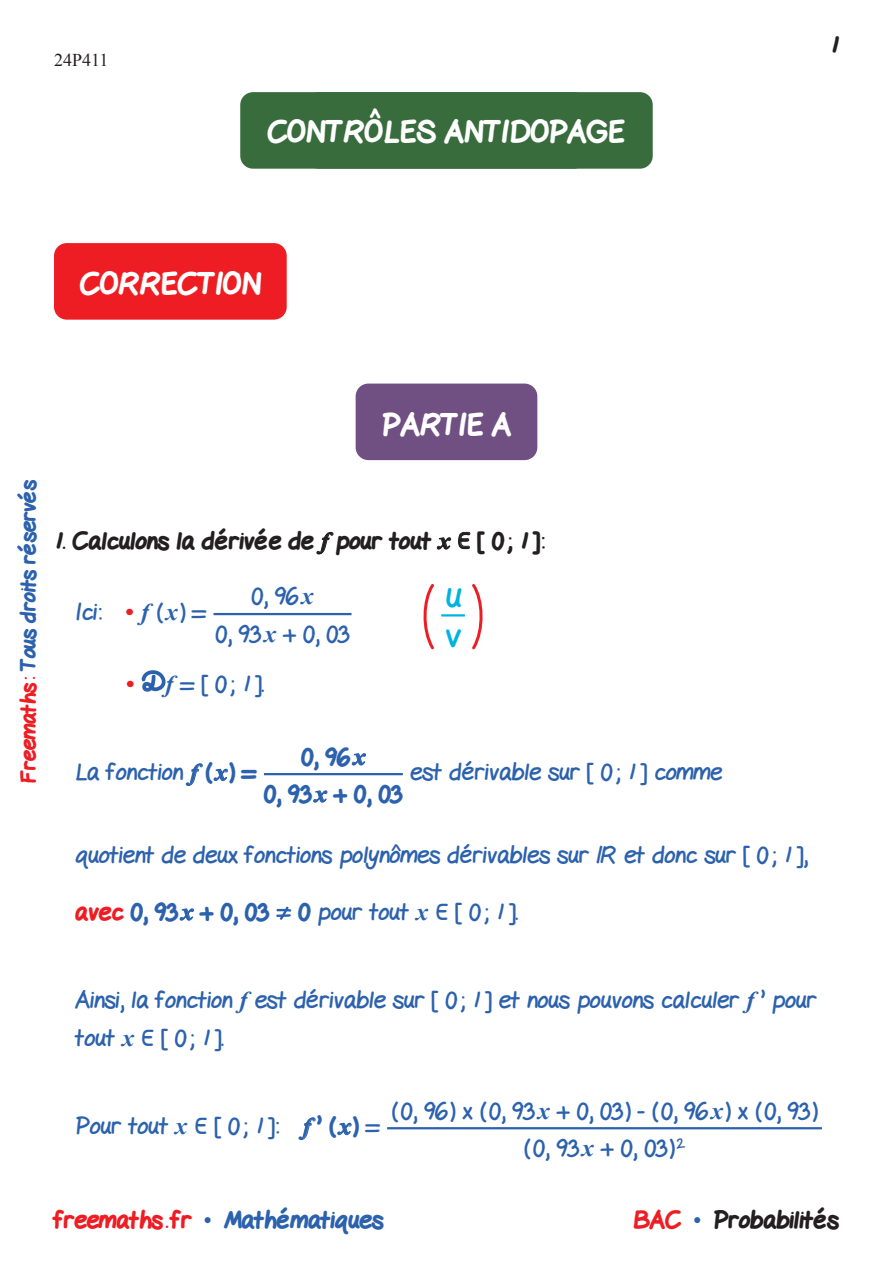
<style>
.page{position:relative;width:893px;height:1263px;background:#fff}
.page>*{position:absolute;margin:0;border:0;box-sizing:border-box;transform-origin:0 0}
.Enonce{font:800 30px "Gel Pen";color:#fff}
.Sous_titre{font:24px/37.5px "Gel Pen";color:#2c62ad}
.Texte-corr{font:800 24px "Gel Pen";color:#231f20}
.Texte{font:24px "Gel Pen";color:#2c62ad}
.Texte-corr-2{font:800 24px "Gel Pen";color:#2c62ad}
.Texte-corr-3{font:24px "Gel Pen";color:#2c62ad}
.Texte-2{font:800 24px "Gel Pen";color:#2c62ad}
.Texte-3{font:800 24px "Gel Pen";color:#00b3e0}
.t1{font:800 21px "Gel Pen";letter-spacing:-.01em;color:#2c62ad}
.t2{font:18px "Times New Roman";color:#231f20}
.s1{color:#ee1d23}
.s2{font-family:"Times New Roman";font-weight:700;font-style:italic}
.s3{font-family:"Times New Roman";font-weight:700;color:#ee1d23}
.s4{font-weight:800}
.s5{font-weight:800;color:#ee1d23}
.s6{font-family:"Times New Roman";font-weight:400}
.s7{font-family:"Times New Roman";font-weight:400;color:#2c62ad}
</style>
<div class="page">
<div style="left:54px;top:243px;width:233px;height:77px;background:#ee1d23;border-radius:13px"></div>
<div style="left:240px;top:92px;width:413px;height:77px;background:#386c3d;border-radius:13px"></div>
<div style="left:356px;top:384px;width:181px;height:76px;background:#704f83;border-radius:13px"></div>
<hr style="left:214px;top:613px;width:138px;height:2px;background:#2c62ad">
<svg style="left:423px;top:584px;width:11px;height:66px"></svg>
<hr style="left:441px;top:614px;width:24px;height:2px;background:#00b3e0">
<svg style="left:472px;top:584px;width:11px;height:66px"></svg>
<svg style="left:141px;top:670px;width:25px;height:22px"></svg>
<hr style="left:264px;top:773px;width:139px;height:2px;background:#2c62ad">
<svg style="left:276px;top:907px;width:15px;height:13px"></svg>
<hr style="left:387px;top:1127px;width:435px;height:2px;background:#2c62ad">
<p class="t2" style="left:54px;top:48px;width:56px">24P411</p>
<p class="Enonce" style="left:267px;top:107px;width:359px">CONTRÔLES ANTIDOPAGE</p>
<p class="Enonce" style="left:406px;top:107px;width:83px">TITRE</p>
<p class="Texte-corr" style="left:830px;top:25px;width:10px">1</p>
<p class="Enonce" style="left:80px;top:259px;width:183px">CORRECTION</p>
<p class="t1" style="left:11px;top:783px;width:305px;rotate:-90deg"><span class="s1">Freemaths:</span> Tous droits réservés</p>
<p class="Enonce" style="left:382px;top:400px;width:131px">PARTIE A</p>
<p class="Texte-corr" style="left:54px;top:521px;width:492px">1. Calculons la dérivée de <span class="s2">f</span> pour tout <span class="s2">x</span> ı [ 0; 1 ]:</p>
<p class="Texte" style="left:75px;top:592px;width:133px">Ici: <span class="s3">•</span> <span class="s2">f</span> (<span class="s2">x</span>) =</p>
<p class="Texte" style="left:252px;top:576px;width:63px">0, 96<span class="s2">x</span></p>
<p class="Texte-corr-3" style="left:215px;top:614px;width:136px">0, 93<span class="s2">x</span> + 0, 03</p>
<p class="Sous_titre" style="left:126px;top:662px;width:139px"><span class="s3">•</span> <span class="s2">f</span> = [ 0; 1 ].</p>
<p class="Texte-3" style="left:445px;top:578px;width:18px">U</p>
<p class="Texte-3" style="left:445px;top:619px;width:17px">V</p>
<p class="Texte-2" style="left:301px;top:736px;width:65px">0, 96<span class="s2">x</span></p>
<p class="Texte-corr-2" style="left:264px;top:774px;width:140px">0, 93<span class="s2">x</span> + 0, 03</p>
<p class="Sous_titre" style="left:410px;top:751px;width:314px">est dérivable sur [ 0 ; 1 ] comme</p>
<p class="Sous_titre" style="left:75px;top:751px;width:183px">La fonction <span class="s2">f</span> <span class="s4">(</span><span class="s2">x</span><span class="s4">) =</span></p>
<p class="Sous_titre" style="left:75px;top:833px;width:734px">quotient de deux fonctions polynômes dérivables sur ¨ et donc sur [ 0 ; 1 ],</p>
<p class="Sous_titre" style="left:75px;top:890px;width:444px"><span class="s5">avec</span> <span class="s4">0, 93</span><span class="s2">x</span> <span class="s4">+ 0, 03 0</span> pour tout <span class="s2">x</span> ı [ 0 ; 1 ].</p>
<p class="Sous_titre" style="left:75px;top:979px;width:743px">Ainsi, la fonction <span class="s2">f</span> est dérivable sur [ 0 ; 1 ] et nous pouvons calculer <span class="s2">f</span> ’ pour tout <span class="s2">x</span> ı [ 0 ; 1 ].</p>
<p class="Sous_titre" style="left:75px;top:1105px;width:306px">Pour tout <span class="s2">x</span> ı [ 0 ; 1 ]: <span class="s2">f</span> <span class="s4">’ (</span><span class="s2">x</span><span class="s4">)</span> =</p>
<p class="Texte" style="left:391px;top:1091px;width:428px">(0, 96) x (0, 93<span class="s2">x</span> + 0, 03) - (0, 96<span class="s2">x</span>) x (0, 93)</p>
<p class="Texte-corr-3" style="left:524px;top:1128px;width:163px">(0, 93<span class="s2">x</span> + 0, 03)<sup>2</sup></p>
<p class="Texte-corr-2" style="left:54px;top:1200px;width:331px"><span class="s1">freemaths . fr</span> <span class="s6">•</span> Mathématiques</p>
<p class="Texte-corr" style="left:634px;top:1200px;width:206px"><span class="s1">BAC</span> <span class="s7">•</span> Probabilités</p>
</div>
